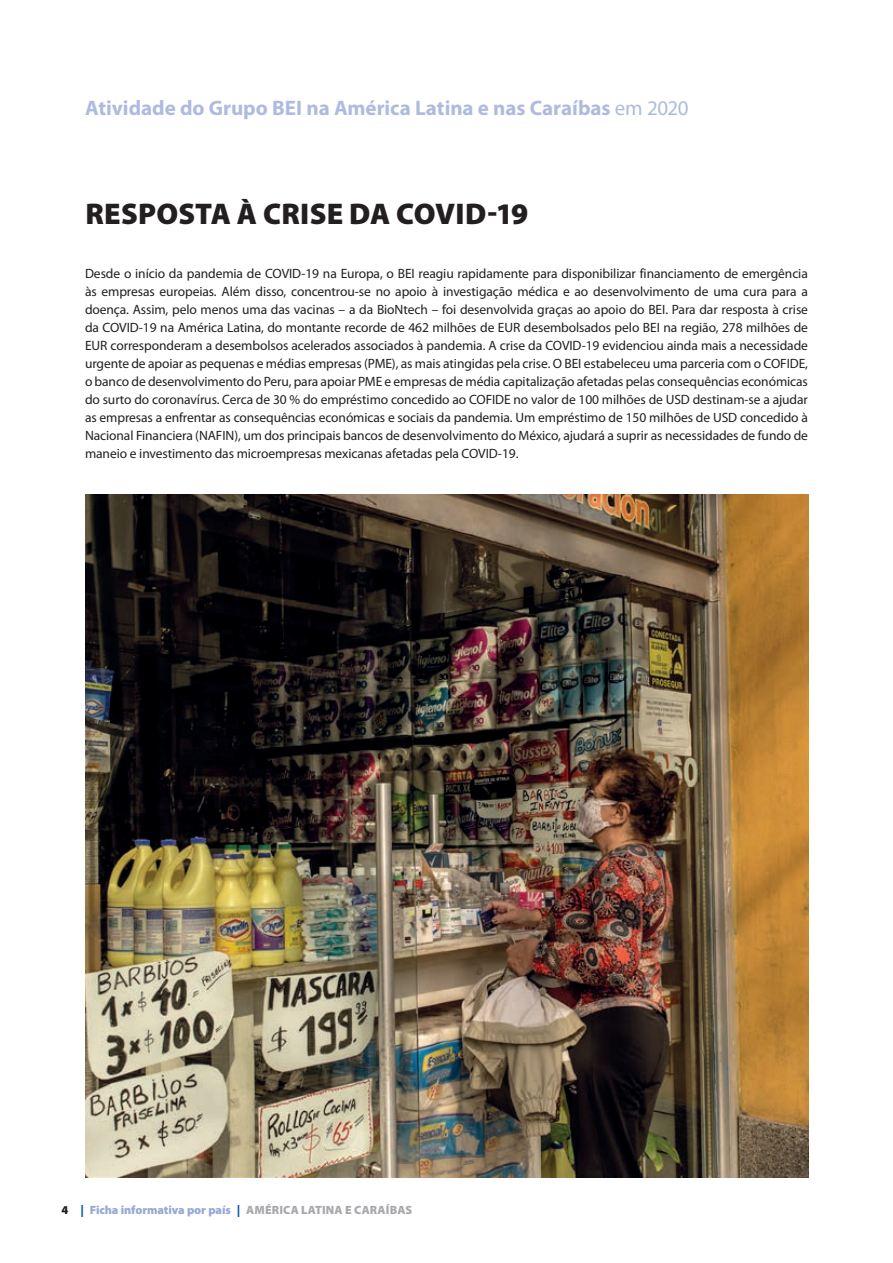
<style>
.page{position:relative;width:893px;height:1263px;background:#fff}
.page>*{position:absolute;margin:0;border:0;box-sizing:border-box;transform-origin:0 0}
.EA_Titre_01{font:900 30px "Myriad Pro";letter-spacing:.005em;color:#231f20}
.t1{font:700 21px "Myriad Pro";letter-spacing:-.005em;color:#aebbde}
.EA_Texte_Courant{font:13.5px/18px "Myriad Pro";letter-spacing:-.005em;color:#231f20;text-align:justify}
.t2{font:900 12px "Myriad Pro";letter-spacing:-.005em;color:#97a9d6}
.s1{font-weight:400}
.s2{color:#231f20}
.s3{color:#015bab}
.s4{color:#a8a9ad}
</style>
<div class="page">
<img style="left:85px;top:494px;width:723px;height:684px">
<h2 class="t1" style="left:85px;top:96px;width:605px">Atividade do Grupo BEI na América Latina e nas Caraíbas <span class="s1">em 2020</span></h2>
<p class="EA_Titre_01" style="left:85px;top:197px;width:445px">RESPOSTA À CRISE DA COVID-19</p>
<p class="EA_Texte_Courant" style="left:85px;top:265px;width:724px">Desde o início da pandemia de COVID-19 na Europa, o BEI reagiu rapidamente para disponibilizar financiamento de emergência às empresas europeias. Além disso, concentrou-se no apoio à investigação médica e ao desenvolvimento de uma cura para a doença. Assim, pelo menos uma das vacinas – a da BioNtech – foi desenvolvida graças ao apoio do BEI. Para dar resposta à crise da COVID-19 na América Latina, do montante recorde de 462 milhões de EUR desembolsados pelo BEI na região, 278 milhões de EUR corresponderam a desembolsos acelerados associados à pandemia. A crise da COVID-19 evidenciou ainda mais a necessidade urgente de apoiar as pequenas e médias empresas (PME), as mais atingidas pela crise. O BEI estabeleceu uma parceria com o COFIDE, o banco de desenvolvimento do Peru, para apoiar PME e empresas de média capitalização afetadas pelas consequências económicas do surto do coronavírus. Cerca de 30 % do empréstimo concedido ao COFIDE no valor de 100 milhões de USD destinam-se a ajudar as empresas a enfrentar as consequências económicas e sociais da pandemia. Um empréstimo de 150 milhões de USD concedido à Nacional Financiera (NAFIN), um dos principais bancos de desenvolvimento do México, ajudará a suprir as necessidades de fundo de maneio e investimento das microempresas mexicanas afetadas pela COVID-19.</p>
<p class="t2" style="left:62px;top:1203px;width:352px"><span class="s2">4</span> <span class="s3">|</span> Ficha informativa por país <span class="s3">|</span> <span class="s4">AMÉRICA LATINA E CARAÍBAS</span></p>
</div>
